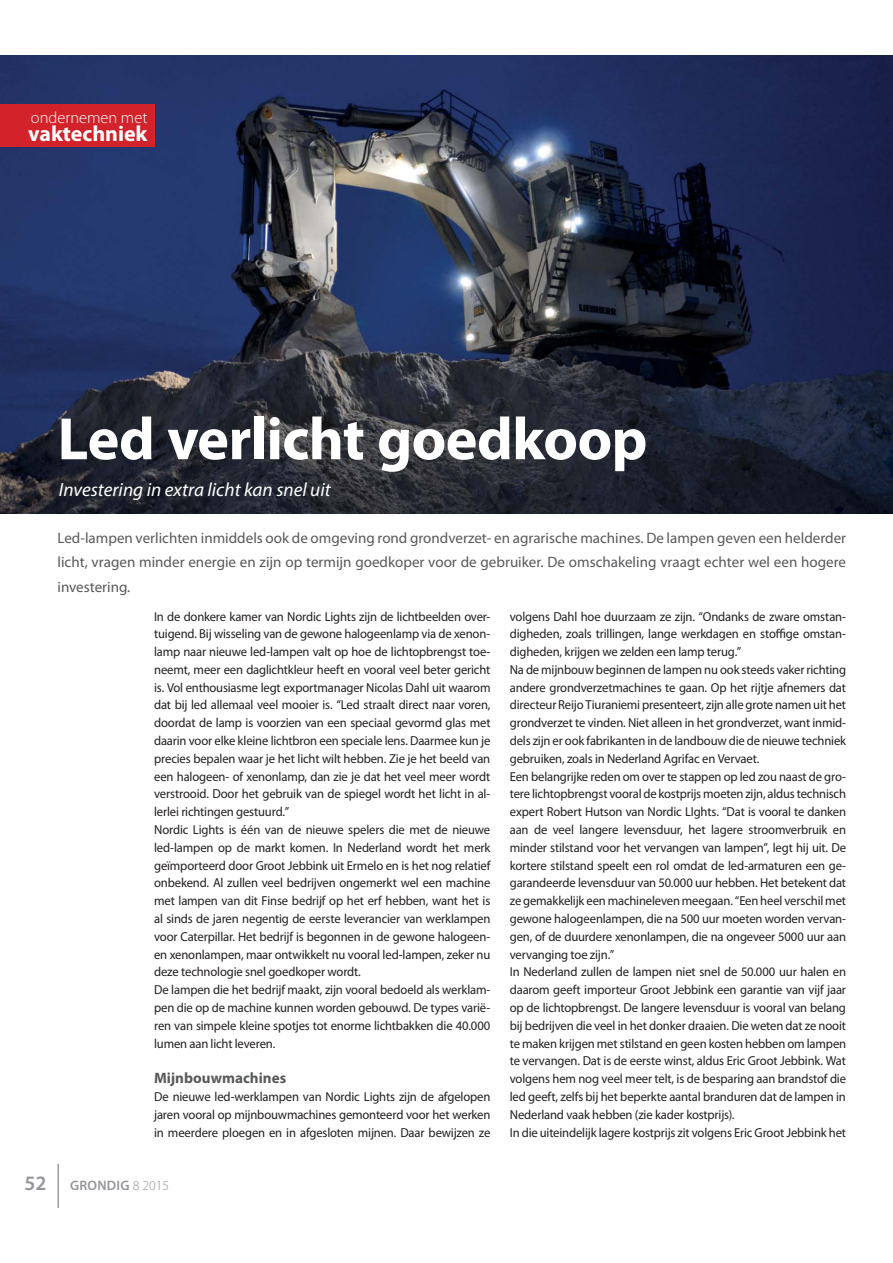
<style>
.page{position:relative;width:893px;height:1263px;background:#fff}
.page>*{position:absolute;margin:0;border:0;box-sizing:border-box;transform-origin:0 0}
.t1{font:700 60.3px "Myriad Pro";letter-spacing:-.01em;color:#fff}
.t2{font:700 21.9px "Myriad Pro";color:#fff}
.t3{font:italic 19.2px "Myriad Pro";color:#fff}
.t4{font:300 16.5px "Myriad Pro";color:#fff}
.t5{font:15px/24.6px "Myriad Pro";color:#58595b;text-align:justify}
.t6{font:700 15px "Myriad Pro";color:#58595b}
.t7{font:600 13.65px "Myriad Pro";letter-spacing:.02em;color:#939598}
.t8{font:13.05px/17.9px "Myriad Pro";letter-spacing:-.015em;color:#231f20}
.s1{font-size:20.55px}
.s2{font-weight:300}
</style>
<div class="page">
<img style="left:0;top:55px;width:893px;height:459px">
<div style="left:0;top:104px;width:154px;height:43px;background:#d2232a"></div>
<hr style="left:58px;top:1164px;width:1px;height:44px;background:#939598">
<p class="t4" style="left:31px;top:108px;width:118px">ondernemen met</p>
<h2 class="t2" style="left:28px;top:125px;width:121px">vaktechniek</h2>
<h1 class="t1" style="left:58px;top:416px;width:591px">Led verlicht goedkoop</h1>
<h3 class="t3" style="left:59px;top:482px;width:273px">Investering in extra licht kan snel uit</h3>
<p class="t5" style="left:58px;top:526px;width:790px">Led-lampen verlichten inmiddels ook de omgeving rond grondverzet- en agrarische machines. De lampen geven een helderder licht, vragen minder energie en zijn op termijn goedkoper voor de gebruiker. De omschakeling vraagt echter wel een hogere investering.</p>
<p class="t8" style="left:154px;top:608px;width:338px">In de donkere kamer van Nordic Lights zijn de lichtbeelden over&shy;tuigend. Bij wisseling van de gewone halogeenlamp via de xenon&shy;lamp naar nieuwe led-lampen valt op hoe de lichtopbrengst toe&shy;neemt, meer een daglichtkleur heeft en vooral veel beter gericht is. Vol enthousiasme legt exportmanager Nicolas Dahl uit waarom dat bij led allemaal veel mooier is. “Led straalt direct naar voren, doordat de lamp is voorzien van een speciaal gevormd glas met daarin voor elke kleine lichtbron een speciale lens. Daarmee kun je precies bepalen waar je het licht wilt hebben. Zie je het beeld van een halogeen- of xenonlamp, dan zie je dat het veel meer wordt verstrooid. Door het gebruik van de spiegel wordt het licht in al&shy;lerlei richtingen gestuurd.”<br>Nordic Lights is één van de nieuwe spelers die met de nieuwe led-lampen op de markt komen. In Nederland wordt het merk geïmporteerd door Groot Jebbink uit Ermelo en is het nog relatief onbekend. Al zullen veel bedrijven ongemerkt wel een machine met lampen van dit Finse bedrijf op het erf hebben, want het is al sinds de jaren negentig de eerste leverancier van werklampen voor Caterpillar. Het bedrijf is begonnen in de gewone halogeen&shy;en xenonlampen, maar ontwikkelt nu vooral led-lampen, zeker nu deze technologie snel goedkoper wordt.<br>De lampen die het bedrijf maakt, zijn vooral bedoeld als werklam&shy;pen die op de machine kunnen worden gebouwd. De types varië&shy;ren van simpele kleine spotjes tot enorme lichtbakken die 40.000 lumen aan licht leveren.</p>
<p class="t6" style="left:154px;top:1072px;width:134px">Mijnbouwmachines</p>
<p class="t8" style="left:154px;top:1089px;width:338px;text-align:justify">De nieuwe led-werklampen van Nordic Lights zijn de afgelopen jaren vooral op mijnbouwmachines gemonteerd voor het werken in meerdere ploegen en in afgesloten mijnen. Daar bewijzen ze</p>
<p class="t8" style="left:510px;top:608px;width:338px">volgens Dahl hoe duurzaam ze zijn. “Ondanks de zware omstan&shy;digheden, zoals trillingen, lange werkdagen en stoffige omstan&shy;digheden, krijgen we zelden een lamp terug.”<br>Na de mijnbouw beginnen de lampen nu ook steeds vaker richting andere grondverzetmachines te gaan. Op het rijtje afnemers dat directeur Reijo Tiuraniemi presenteert, zijn alle grote namen uit het grondverzet te vinden. Niet alleen in het grondverzet, want inmid&shy;dels zijn er ook fabrikanten in de landbouw die de nieuwe techniek gebruiken, zoals in Nederland Agrifac en Vervaet.<br>Een belangrijke reden om over te stappen op led zou naast de gro&shy;tere lichtopbrengst vooral de kostprijs moeten zijn, aldus technisch expert Robert Hutson van Nordic LIghts. “Dat is vooral te danken aan de veel langere levensduur, het lagere stroomverbruik en minder stilstand voor het vervangen van lampen”, legt hij uit. De kortere stilstand speelt een rol omdat de led-armaturen een ge&shy;garandeerde levensduur van 50.000 uur hebben. Het betekent dat ze gemakkelijk een machineleven meegaan. “Een heel verschil met gewone halogeenlampen, die na 500 uur moeten worden vervan&shy;gen, of de duurdere xenonlampen, die na ongeveer 5000 uur aan vervanging toe zijn.”<br>In Nederland zullen de lampen niet snel de 50.000 uur halen en daarom geeft importeur Groot Jebbink een garantie van vijf jaar op de lichtopbrengst. De langere levensduur is vooral van belang bij bedrijven die veel in het donker draaien. Die weten dat ze nooit te maken krijgen met stilstand en geen kosten hebben om lampen te vervangen. Dat is de eerste winst, aldus Eric Groot Jebbink. Wat volgens hem nog veel meer telt, is de besparing aan brandstof die led geeft, zelfs bij het beperkte aantal branduren dat de lampen in Nederland vaak hebben (zie kader kostprijs).<br>In die uiteindelijk lagere kostprijs zit volgens Eric Groot Jebbink het</p>
<p class="t7" style="left:25px;top:1180px;width:146px"><span class="s1">52</span> GRONDIG <span class="s2">8 2015</span></p>
</div>
